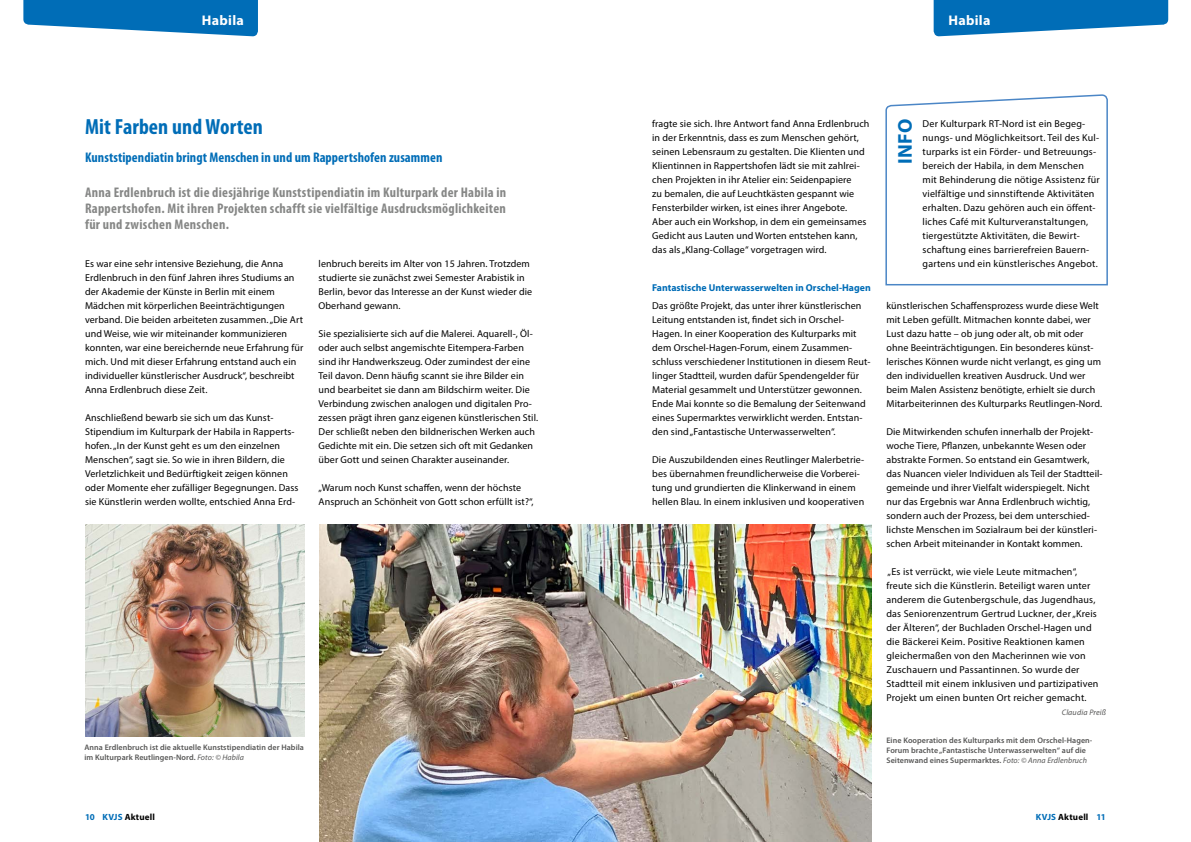
<style>
.page{position:relative;width:1191px;height:842px;background:#fff}
.page>*{position:absolute;margin:0;border:0;box-sizing:border-box;transform-origin:0 0}
.Inhalt_H1_Headline{font:700 condensed 22px "Myriad Pro";letter-spacing:.005em;color:#006db7}
.Inhalt_H3_INFO{font:700 20px "Myriad Pro";color:#006db7}
.Inhalt_P_Teaser{font:700 condensed 14px/16px "Myriad Pro";letter-spacing:.02em;color:#868786;text-align:justify}
.Inhalt_H2_Subhead{font:700 condensed 14px "Myriad Pro";letter-spacing:.005em;color:#006db7}
.t1{font:700 14px "Myriad Pro";letter-spacing:.02em;color:#fff}
.Inhalt_P_Copytext{font:10px/14px "Myriad Pro";letter-spacing:.01em;color:#000}
.Inhalt_H3_Überschrift_Blau{font:700 10px "Myriad Pro";color:#006db7}
.t2{font:700 9px "Myriad Pro";letter-spacing:.02em;color:#000}
.t3{font:600 8px/10px "Myriad Pro";letter-spacing:.01em;color:#565655}
.Inhalt_Autor{font:italic 8px "Myriad Pro";letter-spacing:.02em;color:#565655}
.s1{font-weight:400;font-style:italic}
.s2{color:#006db7}
</style>
<div class="page">
<svg style="left:23px;top:0;width:235px;height:36px;background:#2783c2"></svg>
<svg style="left:933px;top:0;width:235px;height:36px;background:#2883c2"></svg>
<svg style="left:885px;top:95px;width:223px;height:191px"></svg>
<img style="left:85px;top:524px;width:220px;height:212px">
<img style="left:319px;top:524px;width:552px;height:318px">
<h3 class="t1" style="left:202px;top:11px;width:43px">Habila</h3>
<h3 class="t1" style="left:948px;top:11px;width:43px">Habila</h3>
<h1 class="Inhalt_H1_Headline" style="left:85px;top:112px;width:179px">Mit Farben und Worten</h1>
<h2 class="Inhalt_H2_Subhead" style="left:85px;top:148px;width:359px">Kunststipendiatin bringt Menschen in und um Rappertshofen zusammen</h2>
<p class="Inhalt_P_Teaser" style="left:85px;top:184px;width:423px">Anna Erdlenbruch ist die diesjährige Kunststipendiatin im Kulturpark der Habila in Rappertshofen. Mit ihren Projekten schafft sie vielfältige Ausdrucksmöglichkeiten für und zwischen Menschen.</p>
<p class="Inhalt_P_Copytext" style="left:85px;top:256px;width:220px">Es war eine sehr intensive Beziehung, die Anna Erdlenbruch in den fünf Jahren ihres Studiums an der Akademie der Künste in Berlin mit einem Mädchen mit körperlichen Beeinträchtigungen verband. Die beiden arbeiteten zusammen. „Die Art und Weise, wie wir miteinander kommunizieren konnten, war eine bereichernde neue Erfahrung für mich. Und mit dieser Erfahrung entstand auch ein individueller künstlerischer Ausdruck“, beschreibt Anna Erdlenbruch diese Zeit.</p>
<p class="Inhalt_P_Copytext" style="left:85px;top:410px;width:215px">Anschließend bewarb sie sich um das Kunst-Stipendium im Kulturpark der Habila in Rapperts&shy;hofen. „In der Kunst geht es um den einzelnen Menschen“, sagt sie. So wie in ihren Bildern, die Verletzlichkeit und Bedürftigkeit zeigen können oder Momente eher zufälliger Begegnungen. Dass sie Künstlerin werden wollte, entschied Anna Erd-</p>
<p class="Inhalt_P_Copytext" style="left:318px;top:256px;width:215px">lenbruch bereits im Alter von 15 Jahren. Trotzdem studierte sie zunächst zwei Semester Arabistik in Berlin, bevor das Interesse an der Kunst wieder die Oberhand gewann.</p>
<p class="Inhalt_P_Copytext" style="left:318px;top:326px;width:221px">Sie spezialisierte sich auf die Malerei. Aquarell-, Öl&shy;oder auch selbst angemischte Eitempera-Farben sind ihr Handwerkszeug. Oder zumindest der eine Teil davon. Denn häufig scannt sie ihre Bilder ein und bearbeitet sie dann am Bildschirm weiter. Die Verbindung zwischen analogen und digitalen Pro&shy;zessen prägt ihren ganz eigenen künstlerischen Stil.<br>Der schließt neben den bildnerischen Werken auch Gedichte mit ein. Die setzen sich oft mit Gedanken über Gott und seinen Charakter auseinander.</p>
<p class="Inhalt_P_Copytext" style="left:318px;top:480px;width:217px">„Warum noch Kunst schaffen, wenn der höchste<br>Anspruch an Schönheit von Gott schon erfüllt ist?“,</p>
<p class="Inhalt_P_Copytext" style="left:652px;top:116px;width:219px">fragte sie sich. Ihre Antwort fand Anna Erdlenbruch in der Erkenntnis, dass es zum Menschen gehört, seinen Lebensraum zu gestalten. Die Klienten und Klientinnen in Rappertshofen lädt sie mit zahlrei&shy;chen Projekten in ihr Atelier ein: Seidenpapiere<br>zu bemalen, die auf Leuchtkästen gespannt wie Fensterbilder wirken, ist eines ihrer Angebote.<br>Aber auch ein Workshop, in dem ein gemeinsames Gedicht aus Lauten und Worten entstehen kann, das als „Klang-Collage“ vorgetragen wird.</p>
<h3 class="Inhalt_H3_Überschrift_Blau" style="left:652px;top:281px;width:220px">Fantastische Unterwasserwelten in Orschel-Hagen</h3>
<p class="Inhalt_P_Copytext" style="left:652px;top:298px;width:220px">Das größte Projekt, das unter ihrer künstlerischen Leitung entstanden ist, findet sich in Orschel-Hagen. In einer Kooperation des Kulturparks mit dem Orschel-Hagen-Forum, einem Zusammen&shy;schluss verschiedener Institutionen in diesem Reut&shy;linger Stadtteil, wurden dafür Spendengelder für Material gesammelt und Unterstützer gewonnen.<br>Ende Mai konnte so die Bemalung der Seitenwand eines Supermarktes verwirklicht werden. Entstan&shy;den sind „Fantastische Unterwasserwelten“.</p>
<p class="Inhalt_P_Copytext" style="left:652px;top:452px;width:214px">Die Auszubildenden eines Reutlinger Malerbetrie&shy;bes übernahmen freundlicherweise die Vorberei&shy;tung und grundierten die Klinkerwand in einem hellen Blau. In einem inklusiven und kooperativen</p>
<h3 class="Inhalt_H3_INFO" style="left:892px;top:164px;width:47px;rotate:-90deg">INFO</h3>
<p class="Inhalt_P_Copytext" style="left:922px;top:116px;width:179px">Der Kulturpark RT-Nord ist ein Begeg&shy;nungs- und Möglichkeitsort. Teil des Kul&shy;turparks ist ein Förder- und Betreuungs&shy;bereich der Habila, in dem Menschen mit Behinderung die nötige Assistenz für vielfältige und sinnstiftende Aktivitäten erhalten. Dazu gehören auch ein öffent&shy;liches Café mit Kulturveranstaltungen, tiergestützte Aktivitäten, die Bewirt&shy;schaftung eines barrierefreien Bauern&shy;gartens und ein künstlerisches Angebot.</p>
<p class="Inhalt_P_Copytext" style="left:886px;top:298px;width:217px">künstlerischen Schaffensprozess wurde diese Welt mit Leben gefüllt. Mitmachen konnte dabei, wer Lust dazu hatte – ob jung oder alt, ob mit oder ohne Beeinträchtigungen. Ein besonderes künst&shy;lerisches Können wurde nicht verlangt, es ging um den individuellen kreativen Ausdruck. Und wer beim Malen Assistenz benötigte, erhielt sie durch Mitarbeiterinnen des Kulturparks Reutlingen-Nord.</p>
<p class="Inhalt_P_Copytext" style="left:886px;top:424px;width:218px">Die Mitwirkenden schufen innerhalb der Projekt&shy;woche Tiere, Pflanzen, unbekannte Wesen oder abstrakte Formen. So entstand ein Gesamtwerk, das Nuancen vieler Individuen als Teil der Stadtteil&shy;gemeinde und ihrer Vielfalt widerspiegelt. Nicht nur das Ergebnis war Anna Erdlenbruch wichtig, sondern auch der Prozess, bei dem unterschied&shy;lichste Menschen im Sozialraum bei der künstleri&shy;schen Arbeit miteinander in Kontakt kommen.</p>
<p class="Inhalt_P_Copytext" style="left:886px;top:564px;width:213px">„Es ist verrückt, wie viele Leute mitmachen“, freute sich die Künstlerin. Beteiligt waren unter anderem die Gutenbergschule, das Jugendhaus, das Seniorenzentrum Gertrud Luckner, der „Kreis der Älteren“, der Buchladen Orschel-Hagen und die Bäckerei Keim. Positive Reaktionen kamen gleichermaßen von den Macherinnen wie von Zuschauern und Passantinnen. So wurde der Stadtteil mit einem inklusiven und partizipativen Projekt um einen bunten Ort reicher gemacht.</p>
<p class="Inhalt_Autor" style="left:1061px;top:707px;width:46px">Claudia Preiß</p>
<p class="t3" style="left:84px;top:742px;width:221px">Anna Erdlenbruch ist die aktuelle Kunststipendiatin der Habila im Kulturpark Reutlingen-Nord. <span class="s1">Foto: © Habila</span></p>
<p class="t3" style="left:886px;top:735px;width:207px">Eine Kooperation des Kulturparks mit dem Orschel-Hagen-<br>Forum brachte „Fantastische Unterwasserwelten“ auf die<br>Seitenwand eines Supermarktes. <span class="s1">Foto: © Anna Erdlenbruch</span></p>
<p class="t2" style="left:85px;top:811px;width:71px"><span class="s2">10 KVJS</span> Aktuell</p>
<p class="t2" style="left:1036px;top:811px;width:71px"><span class="s2">KVJS</span> Aktuell <span class="s2">11</span></p>
</div>
